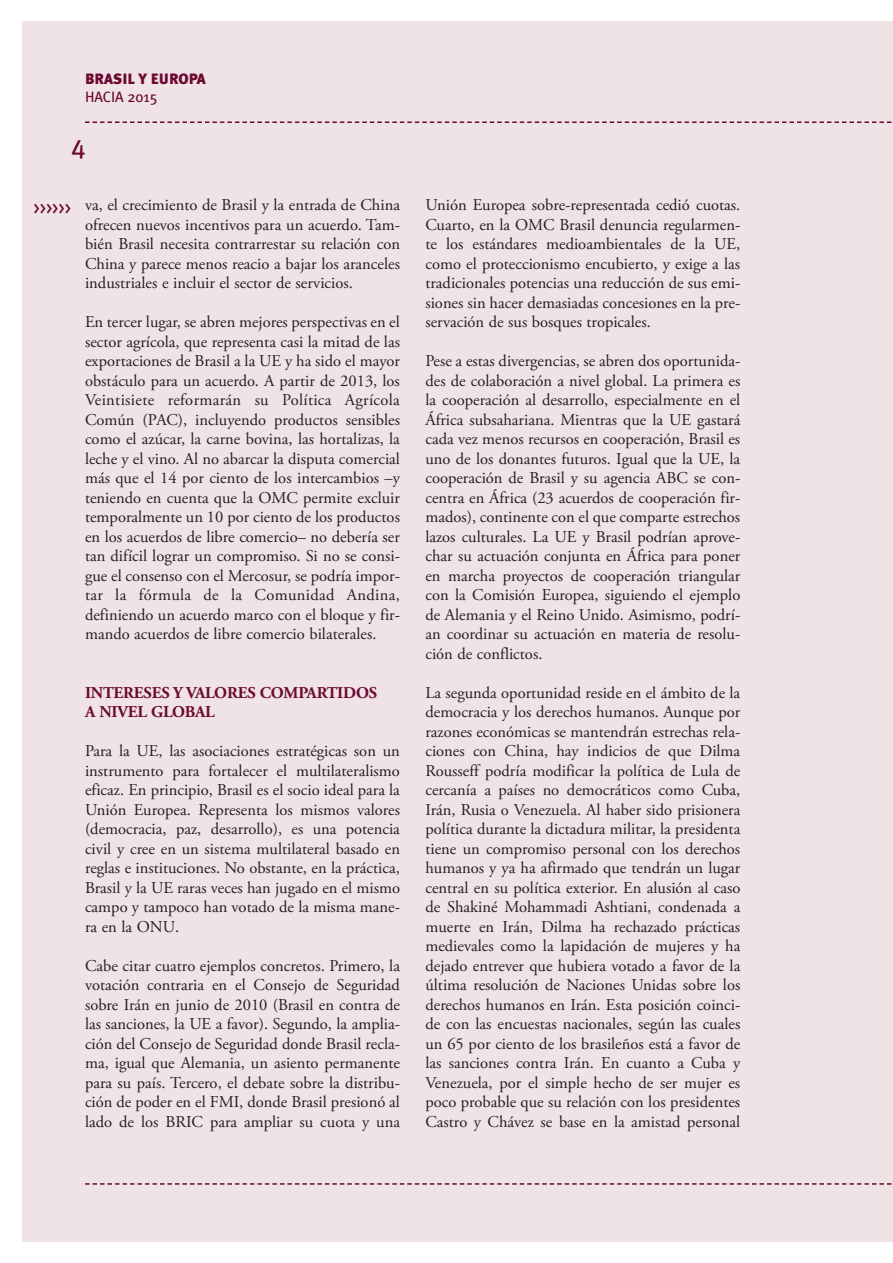
<style>
.page{position:relative;width:893px;height:1263px;background:#fff}
.page>*{position:absolute;margin:0;border:0;box-sizing:border-box;transform-origin:0 0}
.t1{font:27px "Meta Plus Book Caps";color:#6c0932}
.t2{font:18px "Meta Plus Book Caps";color:#6c0932}
.t3{font:16.5px/19.5px "Adobe Garamond Pro";color:#231f20;text-align:justify}
.t4{font:700 16.5px/19.5px "Adobe Garamond Pro";letter-spacing:-.01em;color:#6c0932}
.t5{font:900 15px "Meta Plus";color:#6c0932}
.t6{font:15px "Meta Plus";color:#6c0932}
</style>
<div class="page">
<div style="left:22px;top:22px;width:871px;height:1220px;background:#efe3e5"></div>
<svg style="left:85px;top:121px;width:807px;height:2px"></svg>
<svg style="left:85px;top:1183px;width:807px;height:2px"></svg>
<p class="t5" style="left:85px;top:70px;width:122px">BRASIL Y EUROPA</p>
<p class="t6" style="left:85px;top:88px;width:74px">HACIA 2015</p>
<h1 class="t1" style="left:71px;top:133px;width:16px">4</h1>
<p class="t2" style="left:34px;top:197px;width:39px">&gt;&gt;&gt;&gt;&gt;&gt;</p>
<p class="t3" style="left:85px;top:196px;width:316px">va, el crecimiento de Brasil y la entrada de China ofrecen nuevos incentivos para un acuerdo. Tam&shy;bién Brasil necesita contrarrestar su relación con China y parece menos reacio a bajar los aranceles industriales e incluir el sector de servicios.</p>
<p class="t3" style="left:85px;top:313px;width:316px">En tercer lugar, se abren mejores perspectivas en el sector agrícola, que representa casi la mitad de las exportaciones de Brasil a la UE y ha sido el mayor obstáculo para un acuerdo. A partir de 2013, los Veintisiete reformarán su Política Agrícola Común (PAC), incluyendo productos sensibles como el azúcar, la carne bovina, las hortalizas, la leche y el vino. Al no abarcar la disputa comercial más que el 14 por ciento de los intercambios –y teniendo en cuenta que la OMC permite excluir temporalmente un 10 por ciento de los productos en los acuerdos de libre comercio– no debería ser tan difícil lograr un compromiso. Si no se consi&shy;gue el consenso con el Mercosur, se podría impor&shy;tar la fórmula de la Comunidad Andina, definiendo un acuerdo marco con el bloque y fir&shy;mando acuerdos de libre comercio bilaterales.</p>
<p class="t4" style="left:85px;top:683px;width:294px">INTERESES Y VALORES COMPARTIDOS<br>A NIVEL GLOBAL</p>
<p class="t3" style="left:85px;top:742px;width:316px">Para la UE, las asociaciones estratégicas son un instrumento para fortalecer el multilateralismo eficaz. En principio, Brasil es el socio ideal para la Unión Europea. Representa los mismos valores (democracia, paz, desarrollo), es una potencia civil y cree en un sistema multilateral basado en reglas e instituciones. No obstante, en la práctica, Brasil y la UE raras veces han jugado en el mismo campo y tampoco han votado de la misma mane&shy;ra en la ONU.</p>
<p class="t3" style="left:85px;top:956px;width:316px">Cabe citar cuatro ejemplos concretos. Primero, la votación contraria en el Consejo de Seguridad sobre Irán en junio de 2010 (Brasil en contra de las sanciones, la UE a favor). Segundo, la amplia&shy;ción del Consejo de Seguridad donde Brasil recla&shy;ma, igual que Alemania, un asiento permanente para su país. Tercero, el debate sobre la distribu&shy;ción de poder en el FMI, donde Brasil presionó al lado de los BRIC para ampliar su cuota y una</p>
<p class="t3" style="left:425px;top:196px;width:316px">Unión Europea sobre-representada cedió cuotas.<br>Cuarto, en la OMC Brasil denuncia regularmen&shy;te los estándares medioambientales de la UE, como el proteccionismo encubierto, y exige a las tradicionales potencias una reducción de sus emi&shy;siones sin hacer demasiadas concesiones en la pre&shy;servación de sus bosques tropicales.</p>
<p class="t3" style="left:425px;top:352px;width:316px">Pese a estas divergencias, se abren dos oportunida&shy;des de colaboración a nivel global. La primera es la cooperación al desarrollo, especialmente en el África subsahariana. Mientras que la UE gastará cada vez menos recursos en cooperación, Brasil es uno de los donantes futuros. Igual que la UE, la cooperación de Brasil y su agencia ABC se con&shy;centra en África (23 acuerdos de cooperación fir&shy;mados), continente con el que comparte estrechos lazos culturales. La UE y Brasil podrían aprove&shy;char su actuación conjunta en África para poner en marcha proyectos de cooperación triangular con la Comisión Europea, siguiendo el ejemplo de Alemania y el Reino Unido. Asimismo, podrí&shy;an coordinar su actuación en materia de resolu&shy;ción de conflictos.</p>
<p class="t3" style="left:425px;top:683px;width:316px">La segunda oportunidad reside en el ámbito de la democracia y los derechos humanos. Aunque por razones económicas se mantendrán estrechas rela&shy;ciones con China, hay indicios de que Dilma Rousseff podría modificar la política de Lula de cercanía a países no democráticos como Cuba, Irán, Rusia o Venezuela. Al haber sido prisionera política durante la dictadura militar, la presidenta tiene un compromiso personal con los derechos humanos y ya ha afirmado que tendrán un lugar central en su política exterior. En alusión al caso de Shakiné Mohammadi Ashtiani, condenada a muerte en Irán, Dilma ha rechazado prácticas medievales como la lapidación de mujeres y ha dejado entrever que hubiera votado a favor de la última resolución de Naciones Unidas sobre los derechos humanos en Irán. Esta posición coinci&shy;de con las encuestas nacionales, según las cuales un 65 por ciento de los brasileños está a favor de las sanciones contra Irán. En cuanto a Cuba y Venezuela, por el simple hecho de ser mujer es poco probable que su relación con los presidentes Castro y Chávez se base en la amistad personal</p>
</div>
